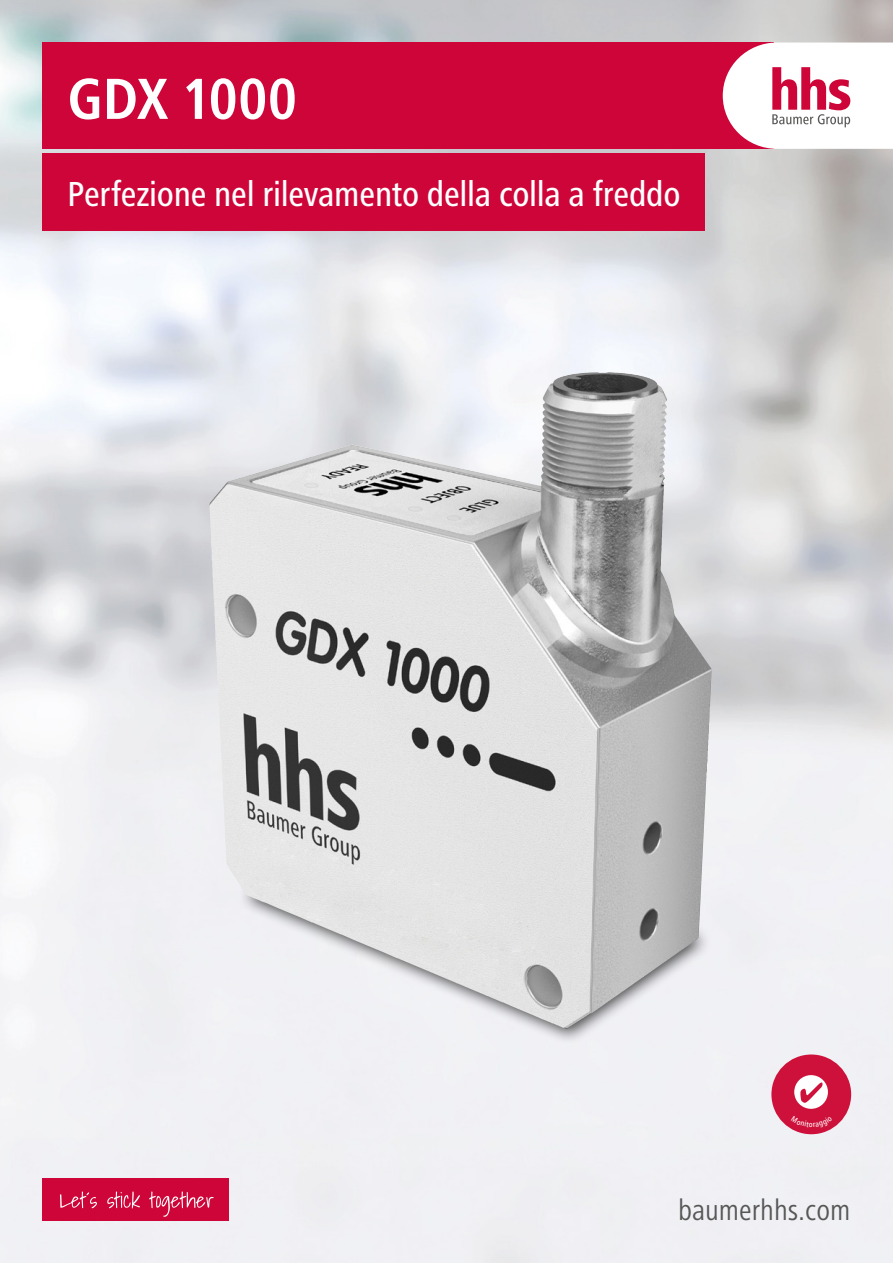
<style>
.page{position:relative;width:893px;height:1263px;background:#fff}
.page>*{position:absolute;margin:0;border:0;box-sizing:border-box;transform-origin:0 0}
.Headline_40pt_weiß_b{font:700 condensed 60px "Frutiger Next LT";color:#fff}
.Subline_24pt_weiß_me{font:500 condensed 36px "Frutiger Next LT";letter-spacing:-.005em;color:#fff}
.t1{font:condensed 30px "Frutiger Next LT";color:#575756}
</style>
<div class="page">
<img style="left:0;top:0;width:893px;height:1263px">
<div style="left:43px;top:43px;width:731px;height:106px;background:#ce0538"></div>
<div style="left:43px;top:153px;width:662px;height:77px;background:#ce0538"></div>
<div style="left:237px;top:791px;width:476px;height:254px;background:#000;opacity:.75"></div>
<svg style="left:246px;top:801px;width:452px;height:228px;fill:#e3e3e3"></svg>
<img style="left:407px;top:372px;width:202px;height:114px">
<svg style="left:723px;top:43px;width:170px;height:106px"></svg>
<div style="left:43px;top:1178px;width:186px;height:42px;background:#ce0538"></div>
<svg style="left:60px;top:1191px;width:154px;height:26px"></svg>
<div style="left:771px;top:1054px;width:80px;height:80px;background:#ce113a;border-radius:50%"></div>
<svg style="left:794px;top:1075px;width:34px;height:34px"></svg>
<p class="Headline_40pt_weiß_b" style="left:67px;top:66px;width:231px">GDX 1000</p>
<p class="Subline_24pt_weiß_me" style="left:67px;top:174px;width:615px">Perfezione nel rilevamento della colla a freddo</p>
<p class="t1" style="left:678px;top:1194px;width:174px">baumerhhs.com</p>
</div>
